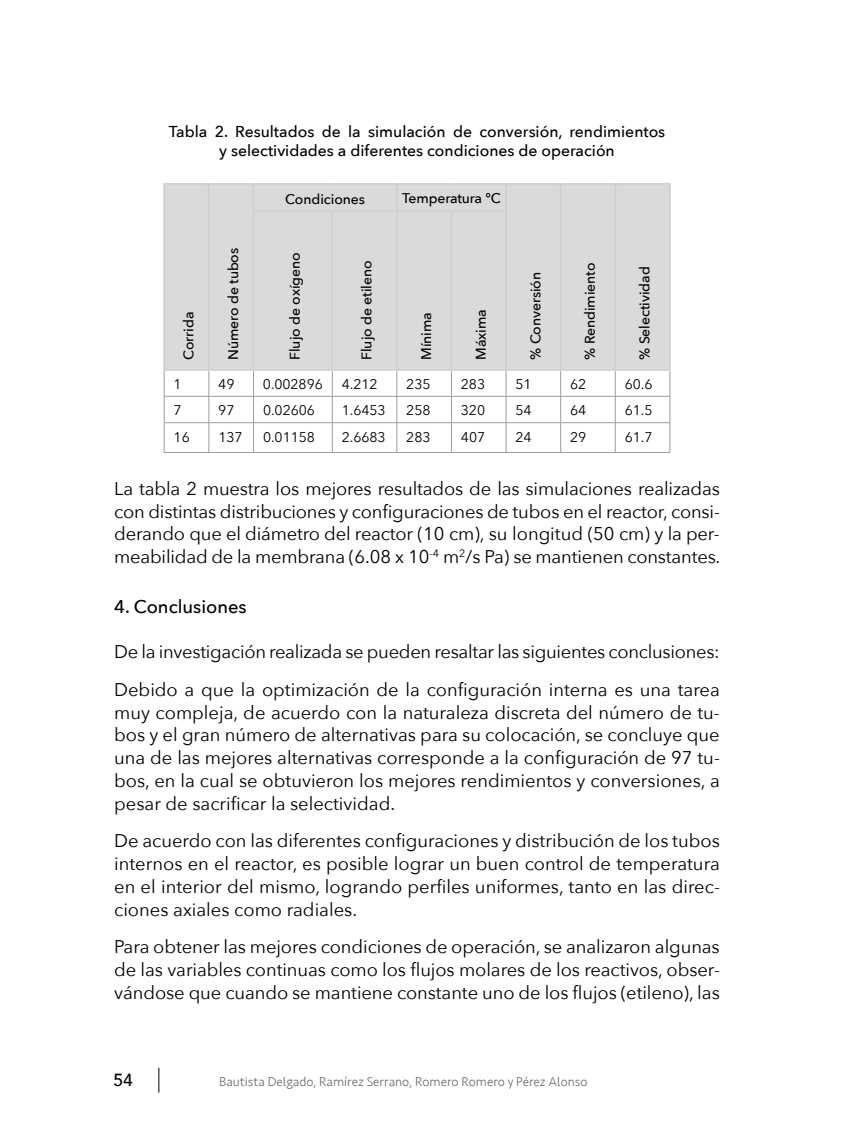
<style>
.page{position:relative;width:844px;height:1141px;background:#fff}
.page>*{position:absolute;margin:0;border:0;box-sizing:border-box;transform-origin:0 0}
.t1{font:18.38px/22.8px "Avenir Next";letter-spacing:-.005em;color:#000;text-align:justify}
.t2{font:500 18.38px "Avenir Next";color:#000}
.t3{font:500 17.5px "Avenir";color:#000}
.t4{font:500 15.75px/18.9px "Avenir Next";color:#000;text-align:center}
.t5{font:500 14px "Avenir Next";letter-spacing:-.005em;color:#000}
.t6{font:14px "Avenir Next";letter-spacing:-.005em;color:#000}
.t7{font:300 13.12px "Seravek";color:#706f6f}
</style>
<div class="page">
<svg style="left:158px;top:1068px;width:1px;height:25px"></svg>
<div style="left:165px;top:185px;width:503px;height:184px;background:#dadada"></div>
<hr style="left:208px;top:185px;width:2px;height:26px;background:#d0d0d0">
<hr style="left:252px;top:185px;width:2px;height:25px;background:#d0d0d0">
<svg style="left:396px;top:185px;width:1px;height:25px"></svg>
<hr style="left:505px;top:185px;width:2px;height:25px;background:#d0d0d0">
<hr style="left:559px;top:185px;width:2px;height:26px;background:#d0d0d0">
<hr style="left:614px;top:185px;width:2px;height:26px;background:#d0d0d0">
<hr style="left:208px;top:211px;width:2px;height:158px;background:#d0d0d0">
<hr style="left:252px;top:210px;width:80px;height:2px;background:#d0d0d0">
<hr style="left:252px;top:212px;width:2px;height:157px;background:#d0d0d0">
<hr style="left:332px;top:210px;width:65px;height:2px;background:#d0d0d0">
<hr style="left:331px;top:212px;width:2px;height:157px;background:#d0d0d0">
<hr style="left:397px;top:210px;width:54px;height:2px;background:#d0d0d0">
<hr style="left:396px;top:212px;width:1px;height:157px;background:#d0d0d0">
<hr style="left:451px;top:210px;width:56px;height:2px;background:#d0d0d0">
<hr style="left:450px;top:212px;width:2px;height:157px;background:#d0d0d0">
<hr style="left:505px;top:212px;width:2px;height:157px;background:#d0d0d0">
<hr style="left:559px;top:211px;width:2px;height:158px;background:#d0d0d0">
<hr style="left:614px;top:211px;width:2px;height:158px;background:#d0d0d0">
<hr style="left:164px;top:396px;width:45px;height:1px;background:#9d9d9c">
<hr style="left:209px;top:396px;width:44px;height:1px;background:#9d9d9c">
<hr style="left:253px;top:396px;width:79px;height:1px;background:#9d9d9c">
<hr style="left:332px;top:396px;width:65px;height:1px;background:#9d9d9c">
<hr style="left:397px;top:396px;width:54px;height:1px;background:#9d9d9c">
<hr style="left:451px;top:396px;width:55px;height:1px;background:#9d9d9c">
<hr style="left:506px;top:396px;width:54px;height:1px;background:#9d9d9c">
<hr style="left:560px;top:396px;width:55px;height:1px;background:#9d9d9c">
<hr style="left:615px;top:396px;width:55px;height:1px;background:#9d9d9c">
<hr style="left:164px;top:422px;width:45px;height:1px;background:#9d9d9c">
<hr style="left:209px;top:422px;width:44px;height:1px;background:#9d9d9c">
<svg style="left:208px;top:371px;width:1px;height:81px"></svg>
<hr style="left:253px;top:422px;width:79px;height:1px;background:#9d9d9c">
<svg style="left:253px;top:371px;width:1px;height:81px"></svg>
<hr style="left:332px;top:422px;width:65px;height:1px;background:#9d9d9c">
<svg style="left:332px;top:371px;width:1px;height:81px"></svg>
<hr style="left:397px;top:422px;width:54px;height:1px;background:#9d9d9c">
<svg style="left:396px;top:371px;width:1px;height:81px"></svg>
<hr style="left:451px;top:422px;width:55px;height:1px;background:#9d9d9c">
<svg style="left:451px;top:371px;width:1px;height:81px"></svg>
<hr style="left:506px;top:422px;width:54px;height:1px;background:#9d9d9c">
<svg style="left:505px;top:371px;width:1px;height:81px"></svg>
<hr style="left:560px;top:422px;width:55px;height:1px;background:#9d9d9c">
<svg style="left:560px;top:371px;width:1px;height:81px"></svg>
<hr style="left:615px;top:422px;width:55px;height:1px;background:#9d9d9c">
<svg style="left:614px;top:371px;width:1px;height:81px"></svg>
<svg style="left:164px;top:371px;width:1px;height:81px"></svg>
<svg style="left:669px;top:371px;width:1px;height:81px"></svg>
<hr style="left:164px;top:452px;width:45px;height:1px;background:#9d9d9c">
<hr style="left:209px;top:452px;width:44px;height:1px;background:#9d9d9c">
<hr style="left:253px;top:452px;width:79px;height:1px;background:#9d9d9c">
<hr style="left:332px;top:452px;width:65px;height:1px;background:#9d9d9c">
<hr style="left:397px;top:452px;width:54px;height:1px;background:#9d9d9c">
<hr style="left:451px;top:452px;width:55px;height:1px;background:#9d9d9c">
<hr style="left:506px;top:452px;width:54px;height:1px;background:#9d9d9c">
<hr style="left:560px;top:452px;width:55px;height:1px;background:#9d9d9c">
<hr style="left:615px;top:452px;width:55px;height:1px;background:#9d9d9c">
<hr style="left:163px;top:183px;width:46px;height:2px;background:#d0d0d0">
<hr style="left:163px;top:185px;width:2px;height:26px;background:#d0d0d0">
<hr style="left:209px;top:183px;width:44px;height:2px;background:#d0d0d0">
<hr style="left:253px;top:183px;width:79px;height:2px;background:#d0d0d0">
<hr style="left:332px;top:183px;width:65px;height:2px;background:#d0d0d0">
<hr style="left:397px;top:183px;width:54px;height:2px;background:#d0d0d0">
<hr style="left:451px;top:183px;width:55px;height:2px;background:#d0d0d0">
<hr style="left:506px;top:183px;width:54px;height:2px;background:#d0d0d0">
<hr style="left:560px;top:183px;width:55px;height:2px;background:#d0d0d0">
<hr style="left:615px;top:183px;width:55px;height:2px;background:#d0d0d0">
<hr style="left:668px;top:185px;width:2px;height:26px;background:#d0d0d0">
<hr style="left:163px;top:211px;width:2px;height:158px;background:#d0d0d0">
<hr style="left:668px;top:211px;width:2px;height:158px;background:#d0d0d0">
<hr style="left:163px;top:369px;width:46px;height:2px;background:#d0d0d0">
<hr style="left:209px;top:369px;width:44px;height:2px;background:#d0d0d0">
<hr style="left:253px;top:369px;width:79px;height:2px;background:#d0d0d0">
<hr style="left:332px;top:369px;width:65px;height:2px;background:#d0d0d0">
<hr style="left:397px;top:369px;width:54px;height:2px;background:#d0d0d0">
<hr style="left:451px;top:369px;width:55px;height:2px;background:#d0d0d0">
<hr style="left:506px;top:369px;width:54px;height:2px;background:#d0d0d0">
<hr style="left:560px;top:369px;width:55px;height:2px;background:#d0d0d0">
<hr style="left:615px;top:369px;width:55px;height:2px;background:#d0d0d0">
<p class="t4" style="left:169px;top:122px;width:498px">Tabla 2. Resultados de la simulación de conversión, rendimientos y selectividades a diferentes condiciones de operación</p>
<p class="t5" style="left:177px;top:360px;width:50px;rotate:-90deg">Corrida</p>
<p class="t5" style="left:221px;top:360px;width:114px;rotate:-90deg">Número de tubos</p>
<p class="t5" style="left:285px;top:188px;width:81px">Condiciones</p>
<p class="t5" style="left:402px;top:186px;width:100px">Temperatura °C</p>
<p class="t5" style="left:283px;top:360px;width:109px;rotate:-90deg">Flujo de oxígeno</p>
<p class="t5" style="left:354px;top:360px;width:101px;rotate:-90deg">Flujo de etileno</p>
<p class="t5" style="left:414px;top:360px;width:49px;rotate:-90deg">Mínima</p>
<p class="t5" style="left:469px;top:360px;width:52px;rotate:-90deg">Máxima</p>
<p class="t5" style="left:523px;top:360px;width:90px;rotate:-90deg">% Conversión</p>
<p class="t5" style="left:578px;top:360px;width:99px;rotate:-90deg">% Rendimiento</p>
<p class="t5" style="left:632px;top:360px;width:95px;rotate:-90deg">% Selectividad</p>
<p class="t6" style="left:173px;top:372px;width:10px">1</p>
<p class="t6" style="left:218px;top:372px;width:18px">49</p>
<p class="t6" style="left:263px;top:372px;width:61px">0.002896</p>
<p class="t6" style="left:341px;top:372px;width:37px">4.212</p>
<p class="t6" style="left:406px;top:372px;width:26px">235</p>
<p class="t6" style="left:461px;top:372px;width:26px">283</p>
<p class="t6" style="left:515px;top:372px;width:18px">51</p>
<p class="t6" style="left:570px;top:372px;width:18px">62</p>
<p class="t6" style="left:624px;top:372px;width:29px">60.6</p>
<p class="t6" style="left:173px;top:399px;width:10px">7</p>
<p class="t6" style="left:218px;top:399px;width:18px">97</p>
<p class="t6" style="left:263px;top:399px;width:53px">0.02606</p>
<p class="t6" style="left:341px;top:399px;width:45px">1.6453</p>
<p class="t6" style="left:406px;top:399px;width:26px">258</p>
<p class="t6" style="left:461px;top:399px;width:26px">320</p>
<p class="t6" style="left:515px;top:399px;width:18px">54</p>
<p class="t6" style="left:570px;top:399px;width:18px">64</p>
<p class="t6" style="left:624px;top:399px;width:29px">61.5</p>
<p class="t6" style="left:174px;top:425px;width:18px">16</p>
<p class="t6" style="left:218px;top:425px;width:26px">137</p>
<p class="t6" style="left:263px;top:425px;width:53px">0.01158</p>
<p class="t6" style="left:342px;top:425px;width:45px">2.6683</p>
<p class="t6" style="left:406px;top:425px;width:26px">283</p>
<p class="t6" style="left:461px;top:425px;width:26px">407</p>
<p class="t6" style="left:515px;top:425px;width:18px">24</p>
<p class="t6" style="left:570px;top:425px;width:18px">29</p>
<p class="t6" style="left:624px;top:425px;width:29px">61.7</p>
<p class="t1" style="left:114px;top:476px;width:607px">La tabla 2 muestra los mejores resultados de las simulaciones realizadas con distintas distribuciones y configuraciones de tubos en el reactor, consi&shy;derando que el diámetro del reactor (10 cm), su longitud (50 cm) y la per&shy;meabilidad de la membrana (6.08 x 10<sup>-4</sup> m<sup>2</sup>/s Pa) se mantienen constantes.</p>
<p class="t2" style="left:114px;top:591px;width:134px">4. Conclusiones</p>
<p class="t1" style="left:114px;top:632px;width:607px;line-height:37.6px">De la investigación realizada se pueden resaltar las siguientes conclusiones:<br>Debido a que la optimización de la configuración interna es una tarea</p>
<p class="t1" style="left:114px;top:700px;width:607px">muy compleja, de acuerdo con la naturaleza discreta del número de tu&shy;bos y el gran número de alternativas para su colocación, se concluye que una de las mejores alternativas corresponde a la configuración de 97 tu&shy;bos, en la cual se obtuvieron los mejores rendimientos y conversiones, a pesar de sacrificar la selectividad.</p>
<p class="t1" style="left:114px;top:829px;width:607px">De acuerdo con las diferentes configuraciones y distribución de los tubos internos en el reactor, es posible lograr un buen control de temperatura en el interior del mismo, logrando perfiles uniformes, tanto en las direc&shy;ciones axiales como radiales.</p>
<p class="t1" style="left:114px;top:935px;width:607px">Para obtener las mejores condiciones de operación, se analizaron algunas de las variables continuas como los flujos molares de los reactivos, obser&shy;vándose que cuando se mantiene constante uno de los flujos (etileno), las</p>
<p class="t3" style="left:113px;top:1065px;width:21px">54</p>
<p class="t7" style="left:219px;top:1073px;width:370px">Bautista Delgado, Ramírez Serrano, Romero Romero y Pérez Alonso</p>
</div>
